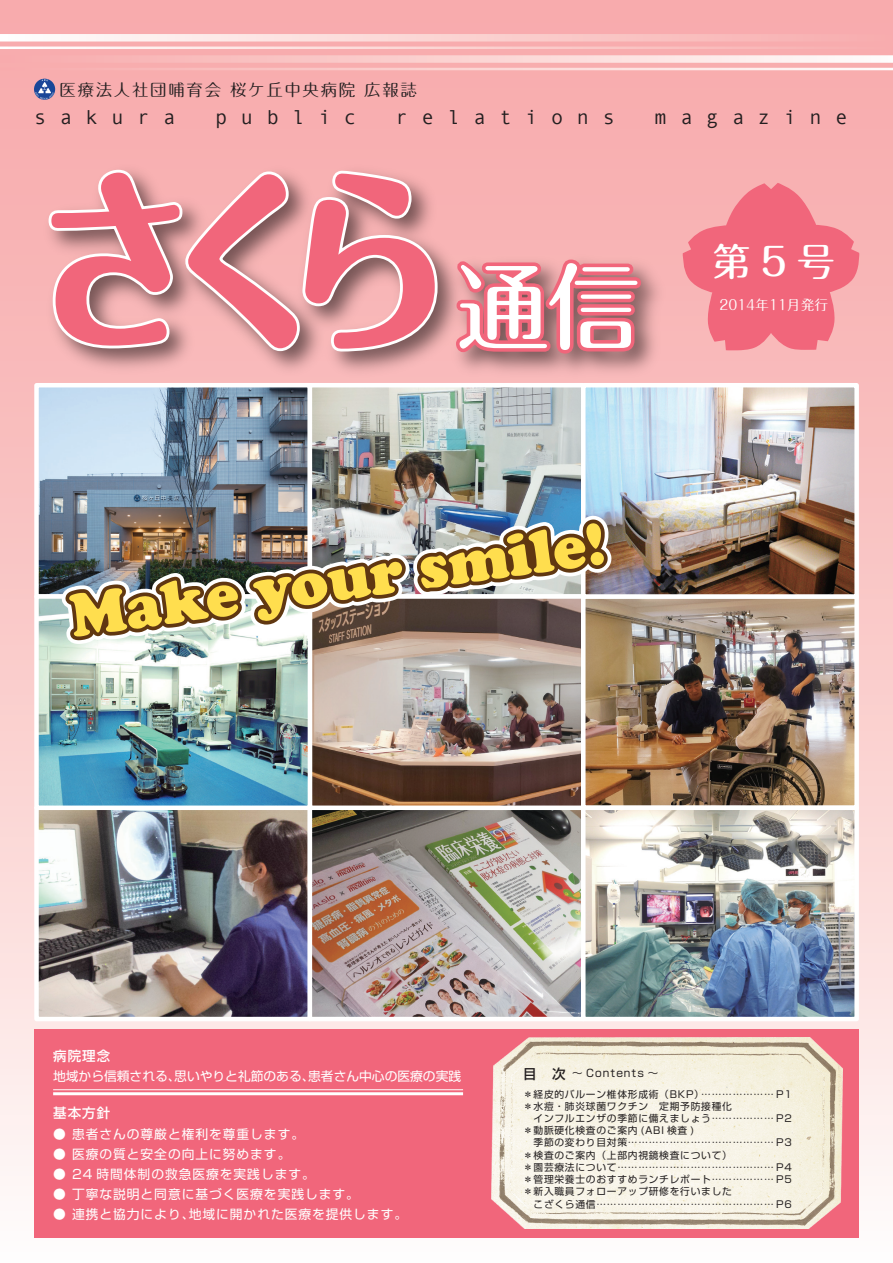
<style>
.page{position:relative;width:893px;height:1263px;background:#fff}
.page>*{position:absolute;margin:0;border:0;box-sizing:border-box;transform-origin:0 0}
.t1{font:900 62.7px "Cooper";color:#ffde4e}
.t2{font:500 38.25px "Maru Fo Pro";color:#fff}
.t3{font:20.25px "Andale Mono";letter-spacing:.68em;color:#231f20}
.t4{font:16.5px "Maru Fo Pro";letter-spacing:.1em;color:#231f20}
.t5{font:13.8px "Maru Fo Pro";color:#fff}
.t6{font:500 13.5px "Shin Go Pro";letter-spacing:.075em;color:#fff}
.t7{font:12.75px "Shin Go Pro";letter-spacing:.075em;color:#fff}
.t8{font:12.75px "Shin Go Pro";color:#fff}
.t9{font:10.5px "Shin Go Pro";letter-spacing:.1em;color:#231f20}
.t10{font:9.75px/12.1px "Shin Go Pro";letter-spacing:.075em;color:#231f20}
.s1{font-weight:500;font-size:13.5px}
</style>
<div class="page">
<div style="left:0;top:0;width:893px;height:1263px;background:linear-gradient(to bottom,#f7a3a4,#fef7f6)"></div>
<svg style="left:682px;top:183px;width:178px;height:167px;background:#f3808e"></svg>
<img style="left:39px;top:388px;width:815px;height:628px">
<div style="left:34px;top:383px;width:278px;height:216px;border:4px solid #fff"></div>
<div style="left:308px;top:383px;width:277px;height:216px;border:4px solid #fff"></div>
<div style="left:34px;top:805px;width:278px;height:216px;border:4px solid #fff"></div>
<div style="left:308px;top:805px;width:277px;height:216px;border:4px solid #fff"></div>
<div style="left:308px;top:594px;width:277px;height:216px;border:4px solid #fff"></div>
<div style="left:581px;top:594px;width:278px;height:216px;border:4px solid #fff"></div>
<div style="left:581px;top:383px;width:278px;height:216px;border:4px solid #fff"></div>
<div style="left:34px;top:594px;width:278px;height:216px;border:4px solid #fff"></div>
<div style="left:581px;top:805px;width:278px;height:216px;border:4px solid #fff"></div>
<img style="left:55px;top:509px;width:563px;height:138px">
<div style="left:34px;top:1029px;width:825px;height:208px;background:#f1667b"></div>
<img style="left:37px;top:158px;width:635px;height:225px">
<svg style="left:46px;top:167px;width:394px;height:187px;background:#e5939b"></svg>
<svg style="left:452px;top:256px;width:193px;height:101px"></svg>
<svg style="left:0;top:34px;width:893px;height:8px;background:#fad1d1"></svg>
<hr style="left:0;top:47px;width:893px;height:2px;background:#fff">
<svg style="left:0;top:55px;width:893px;height:8px;background:#fad0cf"></svg>
<hr style="left:0;top:68px;width:893px;height:2px;background:#fff">
<svg style="left:34px;top:79px;width:21px;height:21px"></svg>
<svg style="left:35px;top:79px;width:19px;height:20px"></svg>
<hr style="left:53px;top:1089px;width:410px;height:1px;background:#fff">
<hr style="left:53px;top:1092px;width:410px;height:3px;background:#fff">
<img style="left:491px;top:1037px;width:351px;height:192px">
<h3 class="t4" style="left:60px;top:77px;width:359px">医療法人社団哺育会 桜ケ丘中央病院 広報誌</h3>
<h3 class="t3" style="left:34px;top:104px;width:143px">sakura</h3>
<h3 class="t3" style="left:215px;top:104px;width:143px">public</h3>
<h3 class="t3" style="left:396px;top:104px;width:220px">relations</h3>
<h3 class="t3" style="left:654px;top:104px;width:195px">magazine</h3>
<h1 class="t1" style="left:66px;top:580px;width:541px;rotate:-8deg">Make your smile!</h1>
<h2 class="t2" style="left:713px;top:231px;width:124px">第5号</h2>
<h3 class="t5" style="left:719px;top:294px;width:111px">2014年11月発行</h3>
<h3 class="t6" style="left:53px;top:1045px;width:59px">病院理念</h3>
<h3 class="t8" style="left:53px;top:1065px;width:409px">地域から信頼される、思いやりと礼節のある、患者さん中心の医療の実践</h3>
<h3 class="t6" style="left:53px;top:1102px;width:59px">基本方針</h3>
<h3 class="t7" style="left:53px;top:1123px;width:252px">● 患者さんの尊厳と権利を尊重します。</h3>
<h3 class="t7" style="left:53px;top:1143px;width:239px">● 医療の質と安全の向上に努めます。</h3>
<h3 class="t7" style="left:53px;top:1163px;width:263px">● 24 時間体制の救急医療を実践します。</h3>
<h3 class="t7" style="left:53px;top:1184px;width:307px">● 丁寧な説明と同意に基づく医療を実践します。</h3>
<h3 class="t7" style="left:53px;top:1204px;width:355px">● 連携と協力により、地域に開かれた医療を提供します。</h3>
<p class="t9" style="left:523px;top:1065px;width:137px"><span class="s1">目　次</span> ～ Contents ～</p>
<p class="t10" style="left:523px;top:1086px;width:270px">＊経皮的バルーン椎体形成術（BKP）………………… P1＊水痘・肺炎球菌ワクチン　定期予防接種化<br>　インフルエンザの季節に備えましょう……………… P2＊動脈硬化検査のご案内 (ABI 検査 )<br>　季節の変わり目対策…………………………………… P3＊検査のご案内（上部内視鏡検査について）<br>＊園芸療法について……………………………………… P4＊管理栄養士のおすすめランチレポート……………… P5＊新入職員フォローアップ研修を行いました<br>　こざくら通信…………………………………………… P6</p>
</div>
